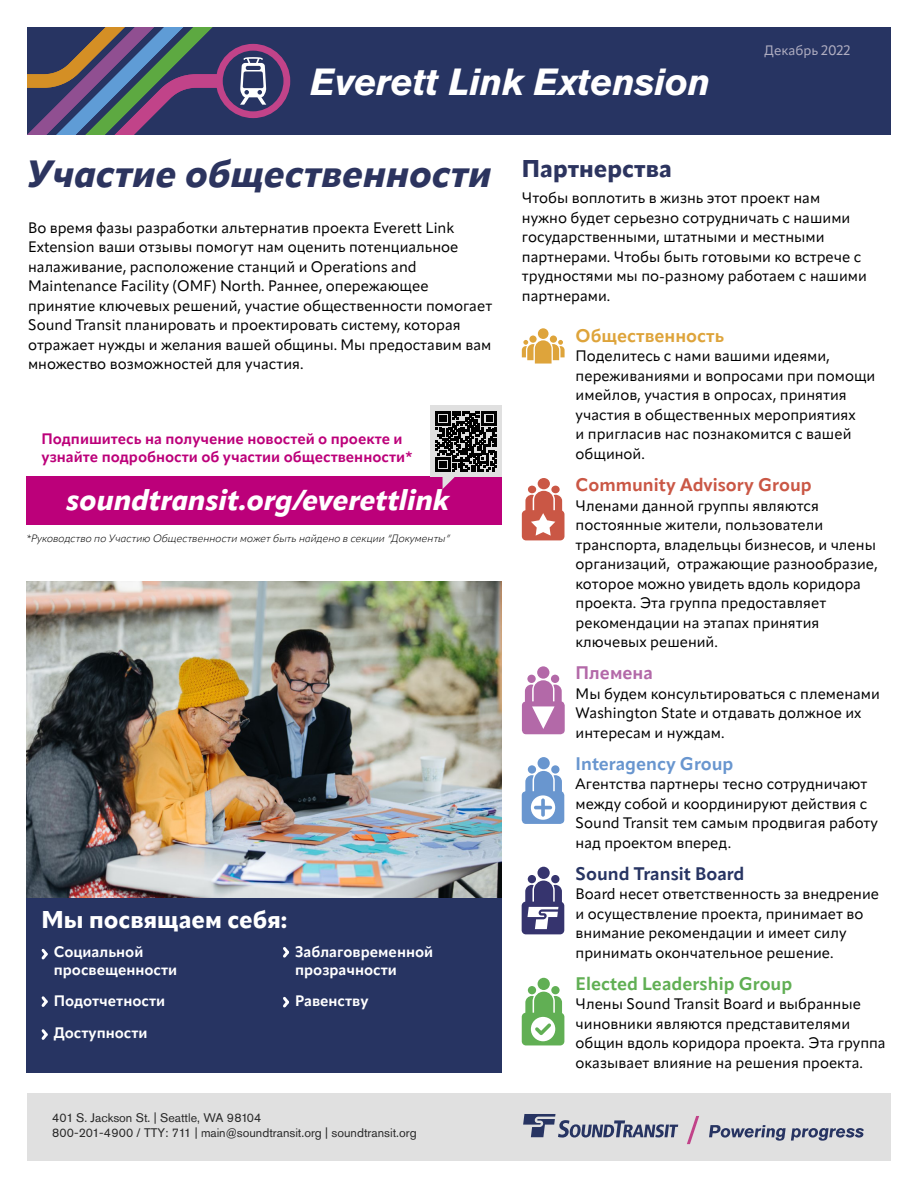
<style>
.page{position:relative;width:918px;height:1188px;background:#fff}
.page>*{position:absolute;margin:0;border:0;box-sizing:border-box;transform-origin:0 0}
.t1{font:italic 800 37.5px "Apparat";color:#2c345f}
.t2{font:italic 700 37.5px "Akzidenz Grotesk Std";letter-spacing:-.015em;color:#fff}
.t3{font:italic 800 28.5px "Apparat";color:#fff}
.t4{font:800 24px "Apparat";color:#fff}
.t5{font:700 18px "Apparat";color:#ca5745}
.t6{font:700 18px "Apparat";color:#61af54}
.t7{font:700 18px "Apparat";color:#273462}
.t8{font:700 18px "Apparat";color:#6996cf}
.t9{font:700 18px "Apparat";color:#dea43b}
.t10{font:700 18px "Apparat";color:#b369a8}
.t11{font:15px/19.5px "Apparat";color:#000}
.t12{font:700 15px/18px "Apparat";color:#fff}
.t13{font:700 15px/18px "Apparat";color:#bc007a}
.t14{font:13.5px "Apparat";color:#b0aec1}
.t15{font:12.3px/14.9px "Akzidenz Grotesk Std";color:#292929}
.t16{font:italic 300 10.5px "Apparat";color:#000}
</style>
<div class="page">
<div style="left:27px;top:1094px;width:864px;height:67px;background:#e0e0e0"></div>
<svg style="left:709px;top:1125px;width:155px;height:16px"></svg>
<svg style="left:523px;top:1114px;width:155px;height:24px"></svg>
<svg style="left:687px;top:1116px;width:12px;height:28px"></svg>
<div style="left:27px;top:27px;width:864px;height:108px;background:#273462"></div>
<svg style="left:219px;top:47px;width:68px;height:68px"></svg>
<div style="left:216px;top:44px;width:74px;height:74px;border:7px solid #c14389;border-radius:50%"></div>
<svg style="left:240px;top:57px;width:26px;height:48px"></svg>
<svg style="left:27px;top:27px;width:192px;height:108px"></svg>
<img style="left:26px;top:582px;width:476px;height:316px">
<div style="left:529px;top:335px;width:8px;height:8px;background:#dea43b;border-radius:50%"></div>
<svg style="left:522px;top:340px;width:43px;height:24px"></svg>
<div style="left:550px;top:335px;width:7px;height:8px;background:#dea43b;border-radius:50%"></div>
<div style="left:538px;top:328px;width:11px;height:11px;background:#dea43b;border-radius:50%"></div>
<div style="left:551px;top:486px;width:9px;height:7px;background:#ca5745;border-radius:50%"></div>
<div style="left:528px;top:486px;width:8px;height:7px;background:#ca5745;border-radius:50%"></div>
<div style="left:538px;top:478px;width:12px;height:11px;background:#ca5745;border-radius:50%"></div>
<div style="left:522px;top:510px;width:42px;height:30px;background:#ca5745;border-radius:4px"></div>
<svg style="left:525px;top:491px;width:37px;height:45px"></svg>
<div style="left:551px;top:675px;width:8px;height:8px;background:#b369a8;border-radius:50%"></div>
<div style="left:527px;top:675px;width:9px;height:8px;background:#b369a8;border-radius:50%"></div>
<div style="left:537px;top:666px;width:12px;height:13px;background:#b369a8;border-radius:50%"></div>
<svg style="left:522px;top:680px;width:43px;height:54px"></svg>
<div style="left:551px;top:765px;width:8px;height:9px;background:#6996cf;border-radius:50%"></div>
<div style="left:528px;top:765px;width:8px;height:9px;background:#6996cf;border-radius:50%"></div>
<div style="left:538px;top:757px;width:12px;height:12px;background:#6996cf;border-radius:50%"></div>
<div style="left:522px;top:791px;width:42px;height:33px;background:#6996cf;border-radius:4px"></div>
<svg style="left:531px;top:795px;width:24px;height:25px"></svg>
<svg style="left:525px;top:771px;width:37px;height:46px"></svg>
<div style="left:551px;top:875px;width:8px;height:8px;background:#36346e;border-radius:50%"></div>
<div style="left:528px;top:875px;width:8px;height:8px;background:#36346e;border-radius:50%"></div>
<div style="left:537px;top:867px;width:13px;height:12px;background:#36346e;border-radius:50%"></div>
<div style="left:522px;top:902px;width:42px;height:32px;background:#36346e;border-radius:4px"></div>
<svg style="left:525px;top:881px;width:37px;height:48px"></svg>
<div style="left:551px;top:986px;width:9px;height:8px;background:#61af54;border-radius:50%"></div>
<div style="left:528px;top:986px;width:8px;height:8px;background:#61af54;border-radius:50%"></div>
<div style="left:538px;top:978px;width:12px;height:12px;background:#61af54;border-radius:50%"></div>
<div style="left:522px;top:1013px;width:42px;height:32px;background:#61af54;border-radius:4px"></div>
<div style="left:531px;top:1017px;width:24px;height:24px;background:#fff;border-radius:50%"></div>
<svg style="left:525px;top:992px;width:37px;height:46px"></svg>
<div style="left:26px;top:476px;width:476px;height:49px;background:#bc007a"></div>
<div style="left:431px;top:405px;width:71px;height:71px;background:#e0e0e0"></div>
<svg style="left:436px;top:411px;width:61px;height:78px"></svg>
<div style="left:26px;top:898px;width:476px;height:175px;background:#273462"></div>
<svg style="left:283px;top:947px;width:6px;height:11px"></svg>
<svg style="left:283px;top:996px;width:6px;height:12px"></svg>
<svg style="left:41px;top:1029px;width:7px;height:11px"></svg>
<svg style="left:41px;top:996px;width:7px;height:11px"></svg>
<svg style="left:41px;top:948px;width:7px;height:12px"></svg>
<h1 class="t2" style="left:310px;top:59px;width:401px">Everett Link Extension</h1>
<p class="t14" style="left:765px;top:42px;width:87px">Декабрь 2022</p>
<h1 class="t1" style="left:26px;top:151px;width:647px">Участие общественности <sup>Партнерства</sup></h1>
<p class="t11" style="left:522px;top:188px;width:347px">Чтобы воплотить в жизнь этот проект нам нужно будет серьезно сотрудничать с нашими государственными, штатными и местными партнерами. Чтобы быть готовыми ко встрече с трудностями мы по-разному работаем с нашими партнерами.</p>
<p class="t9" style="left:576px;top:325px;width:150px">Общественность</p>
<p class="t11" style="left:576px;top:347px;width:301px">Поделитесь с нами вашими идеями, переживаниями и вопросами при помощи имейлов, участия в опросах, принятия участия в общественных мероприятиях<br>и пригласив нас познакомится с вашей общиной.</p>
<p class="t5" style="left:576px;top:474px;width:238px">Community Advisory Group</p>
<p class="t11" style="left:576px;top:496px;width:304px">Членами данной группы являются постоянные жители, пользователи транспорта, владельцы бизнесов, и члены организаций, отражающие разнообразие, которое можно увидеть вдоль коридора проекта. Эта группа предоставляет рекомендации на этапах принятия ключевых решений.</p>
<p class="t10" style="left:576px;top:662px;width:79px">Племена</p>
<p class="t11" style="left:576px;top:684px;width:306px">Мы будем консультироваться с племенами<br>Washington State и отдавать должное их интересам и нуждам.</p>
<p class="t8" style="left:576px;top:752px;width:159px">Interagency Group</p>
<p class="t11" style="left:576px;top:774px;width:304px">Агентства партнеры тесно сотрудничают между собой и координируют действия с Sound Transit тем самым продвигая работу над проектом вперед.</p>
<p class="t7" style="left:576px;top:862px;width:170px">Sound Transit Board</p>
<p class="t11" style="left:576px;top:884px;width:305px">Board несет ответственность за внедрение и осуществление проекта, принимает во внимание рекомендации и имеет силу принимать окончательное решение.</p>
<p class="t6" style="left:576px;top:973px;width:218px">Elected Leadership Group</p>
<p class="t11" style="left:576px;top:994px;width:312px">Члены Sound Transit Board и выбранные чиновники являются представителями общин вдоль коридора проекта. Эта группа оказывает влияние на решения проекта.</p>
<p class="t11" style="left:28px;top:218px;width:466px">Во время фазы разработки альтернатив проекта Everett Link Extension ваши отзывы помогут нам оценить потенциальное налаживание, расположение станций и Operations and Maintenance Facility (OMF) North. Раннее, опережающее принятие ключевых решений, участие общественности помогает Sound Transit планировать и проектировать систему, которая отражает нужды и желания вашей общины. Мы предоставим вам множество возможностей для участия.</p>
<p class="t13" style="left:42px;top:430px;width:372px">Подпишитесь на получение новостей о проекте и узнайте подробности об участии общественности*</p>
<h2 class="t3" style="left:67px;top:482px;width:385px">soundtransit.org/everettlink</h2>
<p class="t16" style="left:26px;top:532px;width:425px">*Руководство по Участию Общественности может быть найдено в секции “Документы”</p>
<h3 class="t4" style="left:42px;top:905px;width:247px">Мы посвящаем себя:</h3>
<p class="t12" style="left:295px;top:943px;width:140px">Заблаговременной прозрачности</p>
<p class="t12" style="left:295px;top:992px;width:75px">Равенству</p>
<p class="t12" style="left:54px;top:943px;width:125px">Социальной просвещенности</p>
<p class="t12" style="left:54px;top:985px;width:113px;line-height:31.5px">Подотчетности<br>Доступности</p>
<p class="t15" style="left:52px;top:1111px;width:366px">401 S. Jackson St. | Seattle, WA 98104<br>800-201-4900 / TTY: 711 | main@soundtransit.org | soundtransit.org</p>
</div>
